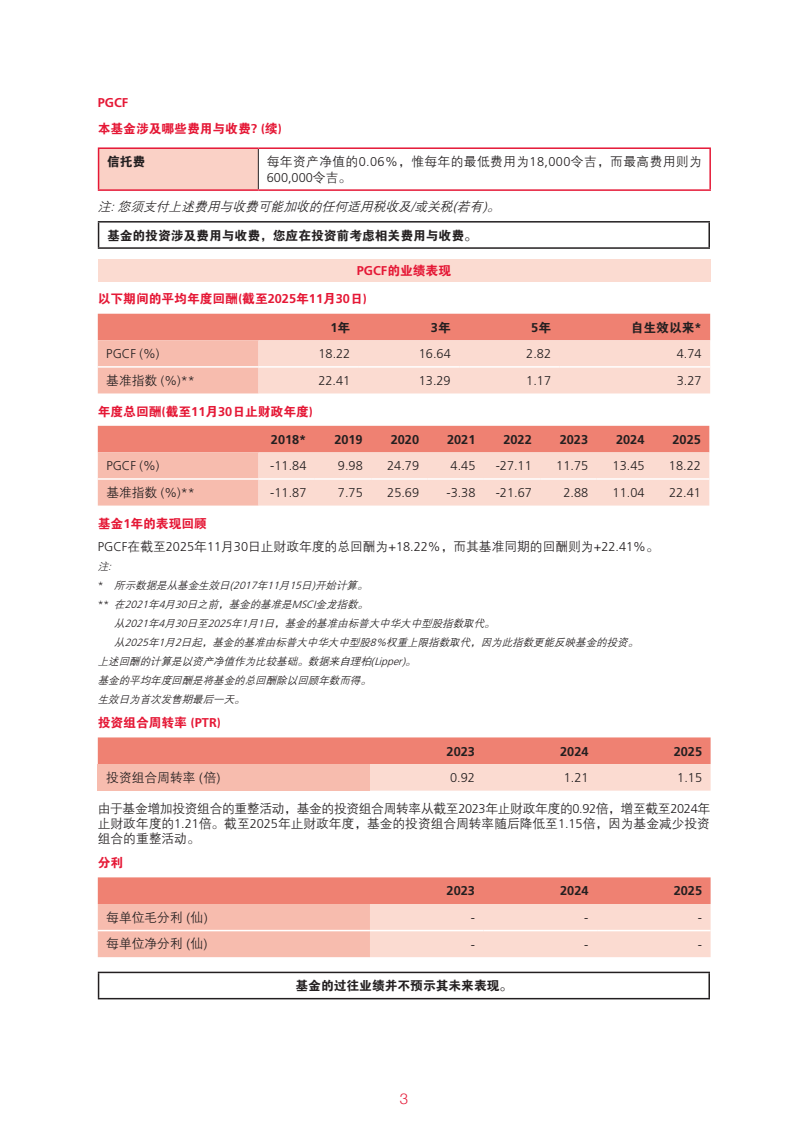
<style>
.page{position:relative;width:808px;height:1136px;background:#fff}
.page>*{position:absolute;margin:0;border:0;box-sizing:border-box;transform-origin:0 0}
.t1{font:300 15px "Helvetica Neue";color:#e51836}
.t2{font:12.75px/15.3px "FZZDXJW GB1 0";color:#231f20;text-align:justify}
.t3{font:300 12.75px "Frutiger";color:#231f20}
.t4{font:12.75px "FZDHTJW GB1 0";color:#e51836}
.t5{font:700 12.75px "Frutiger";color:#231f20}
.t6{font:12.75px "FZDHTJW GB1 0";color:#231f20}
.t7{font:12.75px "FZZDXJW GB1 0";letter-spacing:.03em;color:#231f20}
.t8{font:italic 12.75px "FZZDXJW GB1 0";color:#231f20}
.t9{font:700 12.75px "Frutiger";color:#e51836}
.t10{font:italic 10.5px "FZZDXJW GB1 0";color:#231f20}
.s1{font-family:"Frutiger";font-weight:700}
.s2{font-family:"Frutiger";font-weight:300}
.s3{font-family:"FZZDXJW GB1 0";font-weight:400}
.s4{font-family:"FZDHTJW GB1 0";font-weight:400}
.s5{font-family:"Frutiger";font-weight:300;font-style:normal}
</style>
<div class="page">
<div style="left:99px;top:148px;width:159px;height:42px;background:#fad1c6"></div>
<hr style="left:258px;top:149px;width:1px;height:40px;background:#231f20">
<hr style="left:98px;top:149px;width:1px;height:40px;background:#e51836">
<hr style="left:98px;top:189px;width:160px;height:2px;background:#e51836">
<hr style="left:258px;top:189px;width:453px;height:2px;background:#e51836">
<hr style="left:98px;top:147px;width:160px;height:2px;background:#e51836">
<hr style="left:258px;top:147px;width:453px;height:2px;background:#e51836">
<hr style="left:709px;top:149px;width:2px;height:40px;background:#e51836">
<hr style="left:98px;top:221px;width:612px;height:1px;background:#231f20">
<svg style="left:98px;top:222px;width:1px;height:25px"></svg>
<hr style="left:708px;top:222px;width:2px;height:25px;background:#231f20">
<hr style="left:98px;top:247px;width:612px;height:2px;background:#231f20">
<div style="left:98px;top:259px;width:612px;height:22px;background:#fbdbd1"></div>
<svg style="left:98px;top:314px;width:612px;height:79px;background:#f6b7ab"></svg>
<hr style="left:98px;top:366px;width:161px;height:1px;background:#fff">
<hr style="left:259px;top:366px;width:100px;height:1px;background:#fff">
<hr style="left:359px;top:366px;width:100px;height:1px;background:#fff">
<hr style="left:459px;top:366px;width:101px;height:1px;background:#fff">
<hr style="left:560px;top:366px;width:150px;height:1px;background:#fff">
<svg style="left:98px;top:426px;width:611px;height:79px;background:#f6b7ab"></svg>
<hr style="left:98px;top:478px;width:161px;height:1px;background:#fff">
<hr style="left:259px;top:478px;width:56px;height:1px;background:#fff">
<hr style="left:315px;top:478px;width:56px;height:1px;background:#fff">
<hr style="left:371px;top:478px;width:57px;height:1px;background:#fff">
<hr style="left:428px;top:478px;width:56px;height:1px;background:#fff">
<hr style="left:484px;top:478px;width:56px;height:1px;background:#fff">
<hr style="left:540px;top:478px;width:57px;height:1px;background:#fff">
<hr style="left:597px;top:478px;width:56px;height:1px;background:#fff">
<hr style="left:653px;top:478px;width:56px;height:1px;background:#fff">
<svg style="left:98px;top:737px;width:613px;height:53px;background:#f4a79a"></svg>
<svg style="left:98px;top:877px;width:613px;height:80px;background:#f5b3a6"></svg>
<hr style="left:98px;top:929px;width:272px;height:2px;background:#fff">
<hr style="left:370px;top:929px;width:113px;height:2px;background:#fff">
<hr style="left:483px;top:929px;width:114px;height:2px;background:#fff">
<hr style="left:597px;top:929px;width:114px;height:2px;background:#fff">
<hr style="left:98px;top:971px;width:612px;height:2px;background:#231f20">
<svg style="left:98px;top:973px;width:1px;height:24px"></svg>
<hr style="left:708px;top:973px;width:2px;height:24px;background:#231f20">
<hr style="left:98px;top:997px;width:612px;height:2px;background:#231f20">
<p class="t9" style="left:98px;top:95px;width:32px">PGCF</p>
<p class="t4" style="left:98px;top:121px;width:186px">本基金涉及哪些费用与收费<span class="s1">?</span> (续)</p>
<p class="t6" style="left:107px;top:154px;width:40px">信托费</p>
<p class="t7" style="left:267px;top:155px;width:436px">每年资产净值的<span class="s2">0.06%</span>，惟每年的最低费用为<span class="s2">18,000</span>令吉，而最高费用则为</p>
<p class="t3" style="left:267px;top:170px;width:86px">600,000<span class="s3">令吉。</span></p>
<p class="t8" style="left:98px;top:199px;width:407px">注:您须支付上述费用与收费可能加收的任何适用税收及/或关税(若有)。</p>
<p class="t6" style="left:107px;top:228px;width:371px">基金的投资涉及费用与收费，您应在投资前考虑相关费用与收费。</p>
<p class="t4" style="left:357px;top:263px;width:96px"><span class="s1">PGCF</span>的业绩表现</p>
<p class="t4" style="left:98px;top:292px;width:271px">以下期间的平均年度回酬(截至<span class="s1">2025</span>年<span class="s1">11</span>月<span class="s1">30</span>日)</p>
<p class="t5" style="left:331px;top:320px;width:21px">1<span class="s4">年</span></p>
<p class="t5" style="left:431px;top:320px;width:21px">3<span class="s4">年</span></p>
<p class="t5" style="left:531px;top:320px;width:21px">5<span class="s4">年</span></p>
<p class="t6" style="left:631px;top:320px;width:72px">自生效以来<span class="s1">*</span></p>
<p class="t3" style="left:106px;top:347px;width:55px">PGCF (%)</p>
<p class="t3" style="left:318px;top:347px;width:33px">18.22</p>
<p class="t3" style="left:419px;top:347px;width:33px">16.64</p>
<p class="t3" style="left:526px;top:347px;width:26px">2.82</p>
<p class="t3" style="left:677px;top:347px;width:26px">4.74</p>
<p class="t3" style="left:106px;top:373px;width:90px"><span class="s3">基准指数</span> (%)**</p>
<p class="t3" style="left:318px;top:373px;width:33px">22.41</p>
<p class="t3" style="left:419px;top:373px;width:33px">13.29</p>
<p class="t3" style="left:526px;top:373px;width:26px">1.17</p>
<p class="t3" style="left:677px;top:373px;width:26px">3.27</p>
<p class="t4" style="left:98px;top:404px;width:217px">年度总回酬(截至<span class="s1">11</span>月<span class="s1">30</span>日止财政年度)</p>
<p class="t5" style="left:271px;top:432px;width:37px">2018*</p>
<p class="t5" style="left:334px;top:432px;width:30px">2019</p>
<p class="t5" style="left:391px;top:432px;width:30px">2020</p>
<p class="t5" style="left:447px;top:432px;width:30px">2021</p>
<p class="t5" style="left:503px;top:432px;width:30px">2022</p>
<p class="t5" style="left:560px;top:432px;width:30px">2023</p>
<p class="t5" style="left:616px;top:432px;width:30px">2024</p>
<p class="t5" style="left:672px;top:432px;width:30px">2025</p>
<p class="t3" style="left:106px;top:459px;width:55px">PGCF (%)</p>
<p class="t3" style="left:270px;top:459px;width:38px">-11.84</p>
<p class="t3" style="left:338px;top:459px;width:26px">9.98</p>
<p class="t3" style="left:387px;top:459px;width:33px">24.79</p>
<p class="t3" style="left:451px;top:459px;width:26px">4.45</p>
<p class="t3" style="left:496px;top:459px;width:38px">-27.11</p>
<p class="t3" style="left:556px;top:459px;width:33px">11.75</p>
<p class="t3" style="left:613px;top:459px;width:33px">13.45</p>
<p class="t3" style="left:669px;top:459px;width:33px">18.22</p>
<p class="t3" style="left:106px;top:485px;width:90px"><span class="s3">基准指数</span> (%)**</p>
<p class="t3" style="left:270px;top:485px;width:38px">-11.87</p>
<p class="t3" style="left:338px;top:485px;width:26px">7.75</p>
<p class="t3" style="left:387px;top:485px;width:33px">25.69</p>
<p class="t3" style="left:446px;top:485px;width:31px">-3.38</p>
<p class="t3" style="left:496px;top:485px;width:38px">-21.67</p>
<p class="t3" style="left:563px;top:485px;width:26px">2.88</p>
<p class="t3" style="left:613px;top:485px;width:33px">11.04</p>
<p class="t3" style="left:669px;top:485px;width:33px">22.41</p>
<p class="t4" style="left:98px;top:516px;width:111px">基金<span class="s1">1</span>年的表现回顾</p>
<p class="t2" style="left:98px;top:539px;width:562px"><span class="s2">PGCF</span>在截至<span class="s2">2025</span>年<span class="s2">11</span>月<span class="s2">30</span>日止财政年度的总回酬为<span class="s2">+18.22%</span>，而其基准同期的回酬则为<span class="s2">+22.41%</span>。</p>
<p class="t10" style="left:98px;top:561px;width:18px">注:</p>
<p class="t10" style="left:98px;top:580px;width:274px"><span class="s5">*</span> 所示数据是从基金生效日(<span class="s2">2017</span>年<span class="s2">11</span>月<span class="s2">15</span>日)开始计算。</p>
<p class="t10" style="left:98px;top:599px;width:275px"><span class="s5">* *</span> 在<span class="s2">2021</span>年<span class="s2">4</span>月<span class="s2">30</span>日之前，基金的基准是<span class="s2">MSCI</span>金龙指数。</p>
<p class="t10" style="left:114px;top:618px;width:385px">从<span class="s2">2021</span>年<span class="s2">4</span>月<span class="s2">30</span>日至<span class="s2">2025</span>年<span class="s2">1</span>月<span class="s2">1</span>日，基金的基准由标普大中华大中型股指数取代。</p>
<p class="t10" style="left:114px;top:637px;width:529px">从<span class="s2">2025</span>年<span class="s2">1</span>月<span class="s2">2</span>日起，基金的基准由标普大中华大中型股<span class="s2">8%</span>权重上限指数取代，因为此指数更能反映基金的投资。</p>
<p class="t10" style="left:98px;top:656px;width:323px">上述回酬的计算是以资产净值作为比较基础。数据来自理柏(<span class="s2">Lipper</span>)。</p>
<p class="t10" style="left:98px;top:675px;width:278px">基金的平均年度回酬是将基金的总回酬除以回顾年数而得。</p>
<p class="t10" style="left:98px;top:694px;width:152px">生效日为首次发售期最后一天。</p>
<p class="t4" style="left:98px;top:715px;width:125px">投资组合周转率 (<span class="s1">PTR</span>)</p>
<p class="t5" style="left:447px;top:743px;width:30px">2023</p>
<p class="t5" style="left:560px;top:743px;width:30px">2024</p>
<p class="t5" style="left:674px;top:743px;width:30px">2025</p>
<p class="t2" style="left:106px;top:770px;width:115px">投资组合周转率 (倍)</p>
<p class="t3" style="left:450px;top:770px;width:26px">0.92</p>
<p class="t3" style="left:564px;top:770px;width:26px">1.21</p>
<p class="t3" style="left:677px;top:770px;width:26px">1.15</p>
<p class="t2" style="left:98px;top:801px;width:614px">由于基金增加投资组合的重整活动，基金的投资组合周转率从截至<span class="s2">2023</span>年止财政年度的<span class="s2">0.92</span>倍，增至截至<span class="s2">2024</span>年止财政年度的<span class="s2">1.21</span>倍。截至<span class="s2">2025</span>年止财政年度，基金的投资组合周转率随后降低至<span class="s2">1.15</span>倍，因为基金减少投资组合的重整活动。</p>
<p class="t4" style="left:98px;top:855px;width:27px">分利</p>
<p class="t5" style="left:447px;top:883px;width:30px">2023</p>
<p class="t5" style="left:560px;top:883px;width:30px">2024</p>
<p class="t5" style="left:674px;top:883px;width:30px">2025</p>
<p class="t2" style="left:106px;top:910px;width:103px">每单位毛分利 (仙)</p>
<p class="t3" style="left:471px;top:910px;width:6px">-</p>
<p class="t3" style="left:584px;top:910px;width:6px">-</p>
<p class="t3" style="left:698px;top:910px;width:6px">-</p>
<p class="t2" style="left:106px;top:936px;width:103px">每单位净分利 (仙)</p>
<p class="t3" style="left:471px;top:936px;width:6px">-</p>
<p class="t3" style="left:584px;top:936px;width:6px">-</p>
<p class="t3" style="left:698px;top:936px;width:6px">-</p>
<p class="t6" style="left:295px;top:978px;width:218px">基金的过往业绩并不预示其未来表现。</p>
<h1 class="t1" style="left:400px;top:1086px;width:10px">3</h1>
</div>
